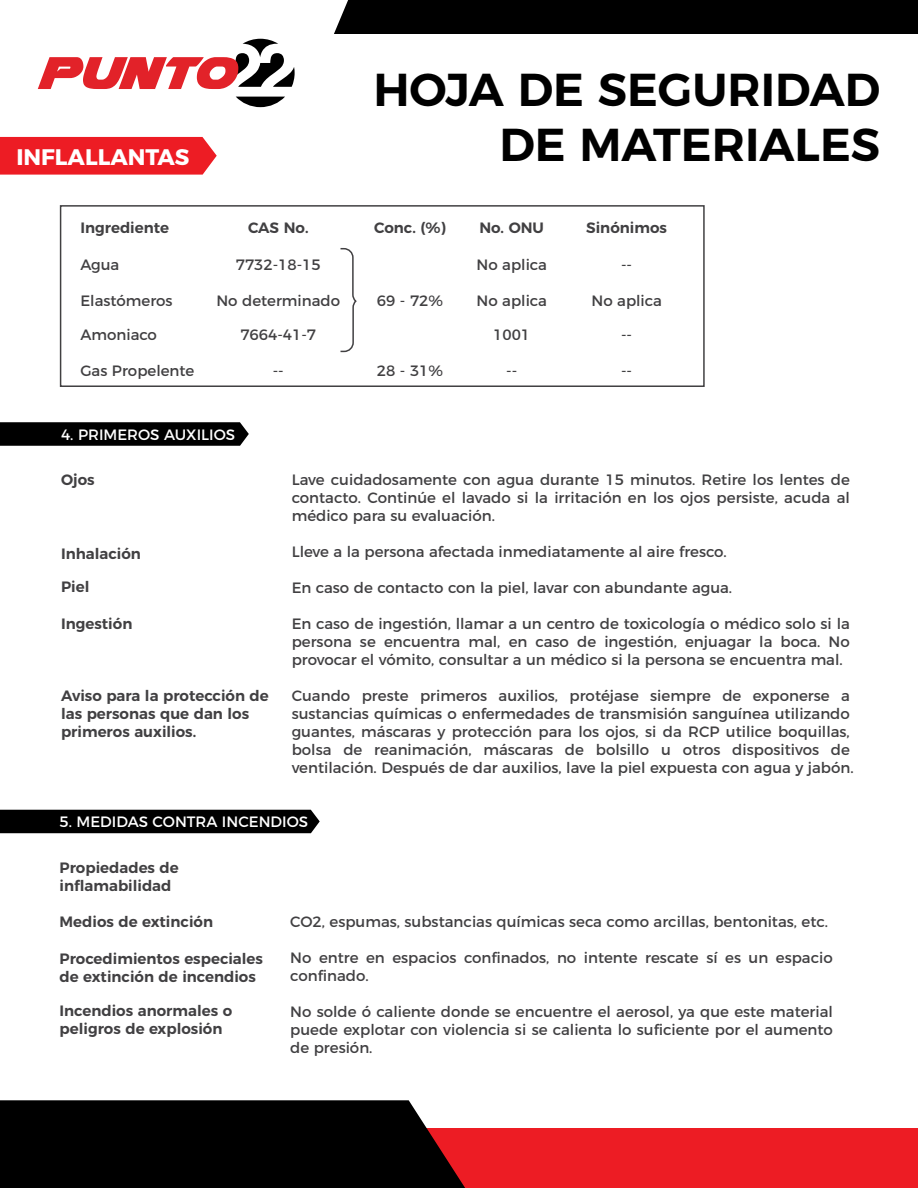
<style>
.page{position:relative;width:918px;height:1188px;background:#fff}
.page>*{position:absolute;margin:0;border:0;box-sizing:border-box;transform-origin:0 0}
.t1{font:600 46.05px/55.3px "Montserrat";color:#000;text-align:right}
.t2{font:700 22.5px "Montserrat";color:#fff}
.t3{font:15px/18px "Montserrat";color:#414042;text-align:justify}
.t4{font:600 15px/18px "Montserrat";color:#414042}
.t5{font:15px "Montserrat";color:#fff}
</style>
<div class="page">
<div style="left:0;top:137px;width:217px;height:38px;background:#ed1c24"></div>
<div style="left:0;top:0;width:918px;height:34px;background:#000"></div>
<div style="left:0;top:1129px;width:918px;height:59px;background:#ed1c24"></div>
<div style="left:0;top:1100px;width:465px;height:88px;background:#000"></div>
<svg style="left:0;top:0;width:348px;height:108px"></svg>
<svg style="left:0;top:422px;width:249px;height:24px;background:#090909"></svg>
<div style="left:60px;top:205px;width:645px;height:182px;border:2px solid #414042"></div>
<svg style="left:340px;top:248px;width:17px;height:105px"></svg>
<div style="left:0;top:810px;width:320px;height:23px;background:#000"></div>
<h2 class="t2" style="left:16px;top:138px;width:175px">INFLALLANTAS</h2>
<h1 class="t1" style="left:373px;top:58px;width:508px">HOJA DE SEGURIDAD<br>DE MATERIALES</h1>
<p class="t4" style="left:80px;top:217px;width:90px">Ingrediente</p>
<p class="t4" style="left:248px;top:217px;width:62px">CAS No.</p>
<p class="t3" style="left:236px;top:255px;width:87px">7732-18-15</p>
<p class="t3" style="left:216px;top:290px;width:125px">No determinado</p>
<p class="t3" style="left:240px;top:324px;width:77px">7664-41-7</p>
<p class="t3" style="left:273px;top:361px;width:13px">--</p>
<p class="t4" style="left:586px;top:217px;width:82px">Sinónimos</p>
<p class="t4" style="left:374px;top:217px;width:73px">Conc. (%)</p>
<p class="t4" style="left:479px;top:217px;width:66px">No. ONU</p>
<p class="t3" style="left:476px;top:255px;width:72px">No aplica</p>
<p class="t3" style="left:80px;top:255px;width:40px">Agua</p>
<p class="t3" style="left:621px;top:255px;width:13px">--</p>
<p class="t3" style="left:80px;top:290px;width:94px">Elastómeros</p>
<p class="t3" style="left:591px;top:290px;width:72px">No aplica</p>
<p class="t3" style="left:80px;top:324px;width:78px">Amoniaco</p>
<p class="t3" style="left:80px;top:361px;width:115px">Gas Propelente</p>
<p class="t3" style="left:476px;top:290px;width:72px">No aplica</p>
<p class="t3" style="left:377px;top:290px;width:68px">69 - 72%</p>
<p class="t3" style="left:493px;top:324px;width:39px">1001</p>
<p class="t3" style="left:621px;top:324px;width:13px">--</p>
<p class="t3" style="left:377px;top:361px;width:68px">28 - 31%</p>
<p class="t3" style="left:506px;top:361px;width:13px">--</p>
<p class="t3" style="left:621px;top:361px;width:13px">--</p>
<p class="t5" style="left:61px;top:422px;width:176px">4. PRIMEROS AUXILIOS</p>
<p class="t4" style="left:61px;top:469px;width:35px">Ojos</p>
<p class="t4" style="left:61px;top:543px;width:81px">Inhalación</p>
<p class="t4" style="left:61px;top:576px;width:30px">Piel</p>
<p class="t4" style="left:61px;top:614px;width:73px">Ingestión</p>
<p class="t4" style="left:61px;top:685px;width:209px">Aviso para la protección de las personas que dan los primeros auxilios.</p>
<p class="t3" style="left:292px;top:469px;width:560px">Lave cuidadosamente con agua durante 15 minutos. Retire los lentes de contacto. Continúe el lavado si la irritación en los ojos persiste, acuda al médico para su evaluación.</p>
<p class="t3" style="left:292px;top:541px;width:437px">Lleve a la persona afectada inmediatamente al aire fresco.</p>
<p class="t3" style="left:292px;top:577px;width:442px">En caso de contacto con la piel, lavar con abundante agua.</p>
<p class="t3" style="left:292px;top:613px;width:560px">En caso de ingestión, llamar a un centro de toxicología o médico solo si la persona se encuentra mal, en caso de ingestión, enjuagar la boca. No provocar el vómito, consultar a un médico si la persona se encuentra mal.</p>
<p class="t3" style="left:292px;top:685px;width:564px;text-align:left">Cuando preste primeros auxilios, protéjase siempre de exponerse a sustancias químicas o enfermedades de transmisión sanguínea utilizando guantes, máscaras y protección para los ojos, si da RCP utilice boquillas, bolsa de reanimación, máscaras de bolsillo u otros dispositivos de ventilación. Después de dar auxilios, lave la piel expuesta con agua y jabón.</p>
<p class="t5" style="left:60px;top:810px;width:250px">5. MEDIDAS CONTRA INCENDIOS</p>
<p class="t4" style="left:60px;top:857px;width:121px">Propiedades de inflamabilidad</p>
<p class="t4" style="left:60px;top:912px;width:155px">Medios de extinción</p>
<p class="t4" style="left:60px;top:948px;width:205px">Procedimientos especiales de extinción de incendios</p>
<p class="t4" style="left:60px;top:1001px;width:174px">Incendios anormales o peligros de explosión</p>
<p class="t3" style="left:290px;top:911px;width:539px">CO2, espumas, substancias químicas seca como arcillas, bentonitas, etc.</p>
<p class="t3" style="left:290px;top:947px;width:544px">No entre en espacios confinados, no intente rescate sí es un espacio confinado.</p>
<p class="t3" style="left:290px;top:1001px;width:544px">No solde ó caliente donde se encuentre el aerosol, ya que este material puede explotar con violencia si se calienta lo suficiente por el aumento de presión.</p>
</div>
